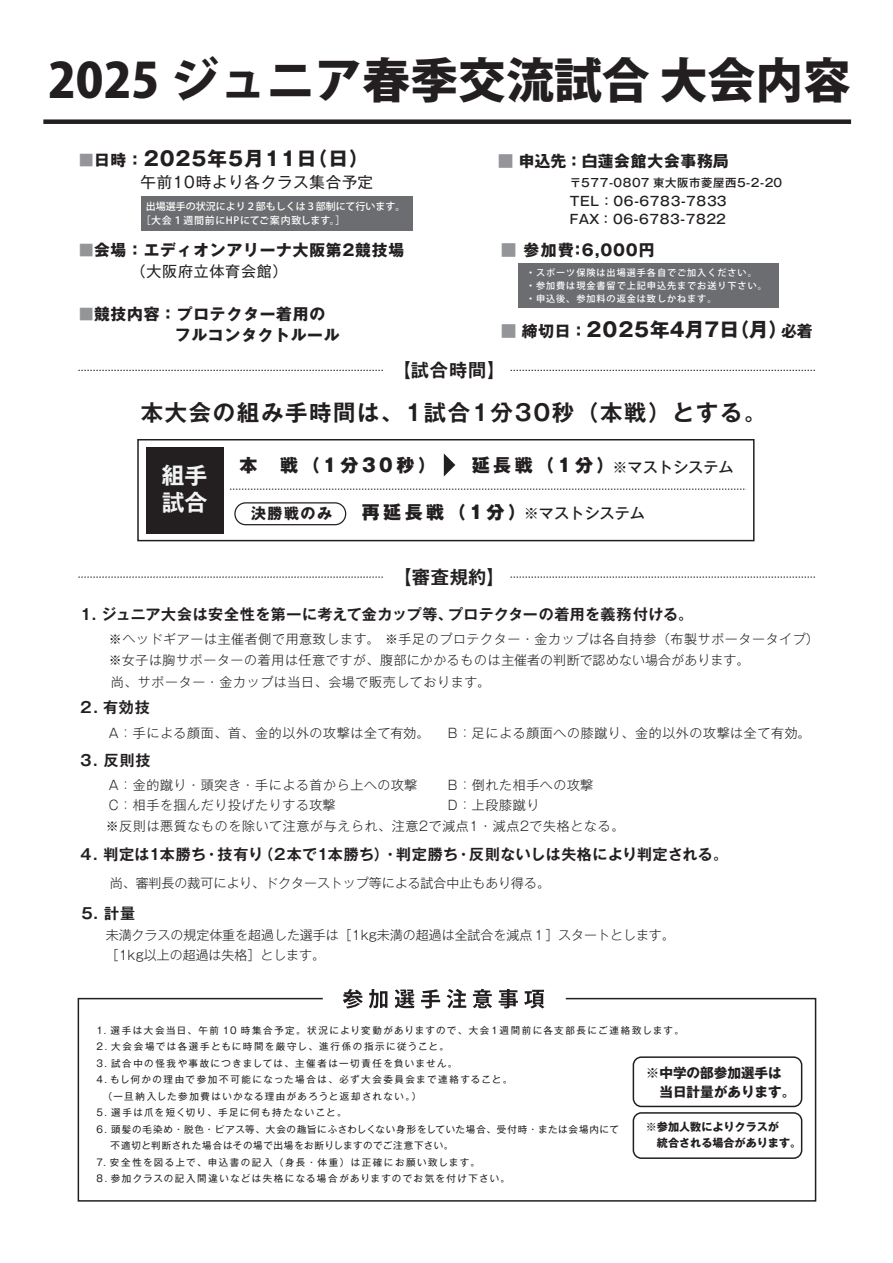
<style>
.page{position:relative;width:893px;height:1263px;background:#fff}
.page>*{position:absolute;margin:0;border:0;box-sizing:border-box;transform-origin:0 0}
.t1{font:800 47.85px "Koz Go Pr 6 N";color:#231f20}
.t2{font:700 22.8px/27.5px "Gothic MB101 Pro De";color:#f2f3f4}
.t3{font:700 22.35px "Gothic MB101 Pro De";letter-spacing:.075em;color:#231f20}
.t4{font:700 19.65px "Gothic MB101 Pro";letter-spacing:.025em;color:#231f20}
.t5{font:700 19.65px "Gothic MB101 Pro";letter-spacing:.05em;color:#231f20}
.t6{font:700 18.15px "Gothic MB101 Pro De";letter-spacing:.05em;color:#231f20}
.t7{font:800 18px "Gothic MB101 Pro";letter-spacing:.2em;color:#231f20}
.t8{font:700 15.75px/21px "Gothic MB101 Pro";letter-spacing:.05em;color:#231f20}
.t9{font:15.45px "Gothic MB101 Pro";letter-spacing:.05em;color:#231f20}
.t10{font:500 15.15px "Gothic MB101 Pro";color:#231f20}
.t11{font:700 15px "Gothic MB101 Pro De";letter-spacing:.03em;color:#231f20}
.t12{font:15px "Gothic MB101 Pro";letter-spacing:.05em;color:#231f20}
.t13{font:700 15px "Gothic MB101 Pro";letter-spacing:.1em;color:#231f20}
.t14{font:700 13.65px/19px "Gothic MB101 Pro";color:#231f20}
.t15{font:300 12.9px/21.5px "Gothic MB101 Pro";letter-spacing:.05em;color:#231f20}
.t16{font:300 12.9px/19.5px "Gothic MB101 Pro";color:#231f20}
.t17{font:500 12.9px/18px "Gothic MB101 Pro";letter-spacing:.05em;color:#231f20}
.t18{font:500 11.4px "Gothic MB101 Pro";letter-spacing:.05em;color:#231f20}
.t19{font:700 11.1px/15.8px "Gothic MB101 Pro";color:#231f20}
.t20{font:500 10.05px/14.2px "Koz Go Pro";color:#fff}
.t21{font:9.45px/16.5px "Gothic MB101 Pro";letter-spacing:.135em;color:#231f20}
.t22{font:9.45px/16.5px "Gothic MB101 Pro";letter-spacing:.075em;color:#231f20}
.t23{font:9.45px "Gothic MB101 Pro";letter-spacing:.155em;color:#231f20}
.t24{font:500 9.15px/12.9px "Koz Go Pro";letter-spacing:.1em;color:#fff}
.s1{font-family:"Koz Go Pro";font-weight:500;font-size:15.75px;color:#939598}
.s2{font-size:15.75px}
.s3{color:#939598}
.s4{font-family:"Koz Go Pro";font-weight:500;color:#939598}
.s5{font-size:15.75px;color:#939598}
.s6{font-weight:500;font-size:15.15px}
.s7{color:#221f1f}
</style>
<div class="page">
<div style="left:234px;top:502px;width:112px;height:23px;border:1px solid #231f20;border-radius:11px"></div>
<div style="left:43px;top:119px;width:808px;height:5px;background:#231f20"></div>
<svg style="left:230px;top:489px;width:515px;height:1px"></svg>
<svg style="left:510px;top:370px;width:305px;height:1px"></svg>
<svg style="left:78px;top:370px;width:305px;height:1px"></svg>
<svg style="left:510px;top:577px;width:305px;height:1px"></svg>
<svg style="left:78px;top:577px;width:305px;height:1px"></svg>
<div style="left:137px;top:439px;width:618px;height:102px;border:2px solid #231f20"></div>
<div style="left:141px;top:197px;width:271px;height:34px;background:#6c6d70"></div>
<div style="left:518px;top:263px;width:261px;height:45px;background:#6c6d70"></div>
<svg style="left:343px;top:989px;width:20px;height:8px"></svg>
<svg style="left:369px;top:989px;width:18px;height:8px"></svg>
<svg style="left:395px;top:989px;width:20px;height:8px"></svg>
<svg style="left:422px;top:989px;width:17px;height:8px"></svg>
<svg style="left:447px;top:989px;width:19px;height:8px"></svg>
<svg style="left:473px;top:989px;width:19px;height:8px"></svg>
<svg style="left:499px;top:989px;width:19px;height:8px"></svg>
<svg style="left:524px;top:990px;width:20px;height:7px"></svg>
<svg style="left:444px;top:453px;width:11px;height:23px"></svg>
<svg style="left:77px;top:997px;width:740px;height:205px"></svg>
<div style="left:146px;top:448px;width:77px;height:86px;background:#231f20"></div>
<h1 class="t1" style="left:48px;top:54px;width:804px">2025 ジュニア春季交流試合 大会内容</h1>
<h3 class="t5" style="left:78px;top:142px;width:292px"><span class="s1">■</span><span class="s2">日時：</span>2025年5月11日（日）</h3>
<p class="t8" style="left:498px;top:148px;width:232px"><span class="s3">■</span> 申込先：白蓮会館大会事務局</p>
<p class="t9" style="left:140px;top:170px;width:234px">午前10時より各クラス集合予定</p>
<p class="t20" style="left:141px;top:200px;width:266px;text-indent:5px">出場選手の状況により２部もしくは３部制にて行います。［大会１週間前にHPにてご案内致します。］</p>
<p class="t8" style="left:78px;top:237px;width:327px"><span class="s4">■</span>会場：エディオンアリーナ大阪第2競技場</p>
<p class="t12" style="left:131px;top:259px;width:158px">（大阪府立体育会館）</p>
<p class="t8" style="left:78px;top:302px;width:263px"><span class="s4">■</span>競技内容：プロテクター着用の　　　　　 フルコンタクトルール</p>
<h3 class="t6" style="left:393px;top:355px;width:114px">【試合時間】</h3>
<p class="t18" style="left:570px;top:173px;width:214px">〒577-0807 東大阪市菱屋西5-2-20</p>
<p class="t17" style="left:570px;top:191px;width:158px">TEL：06-6783-7833<br>FAX：06-6783-7822</p>
<p class="t8" style="left:501px;top:237px;width:155px"><span class="s3">■</span> 参加費：6,000円</p>
<p class="t24" style="left:526px;top:267px;width:242px">・スポーツ保険は出場選手各自でご加入ください。・参加費は現金書留で上記申込先までお送り下さい。・申込後、参加料の返金は致しかねます。</p>
<h3 class="t4" style="left:501px;top:314px;width:313px"><span class="s5">■</span> <span class="s2">締切日：</span>2025年4月7日（月）<span class="s2">必着</span></h3>
<h3 class="t3" style="left:141px;top:394px;width:627px">本大会の組み手時間は、1試合1分30秒（本戦）とする。</h3>
<h2 class="t2" style="left:162px;top:459px;width:47px">組手試合</h2>
<h3 class="t7" style="left:240px;top:450px;width:19px">本</h3>
<h3 class="t7" style="left:280px;top:450px;width:157px">戦（1分30秒）</h3>
<h3 class="t7" style="left:472px;top:450px;width:144px">延長戦（1分）</h3>
<h3 class="t7" style="left:362px;top:497px;width:285px">再延長戦（ 1 分）<span class="s6">※マストシステム</span></h3>
<p class="t10" style="left:612px;top:454px;width:123px">※マストシステム</p>
<p class="t13" style="left:251px;top:501px;width:82px">決勝戦のみ</p>
<h3 class="t6" style="left:394px;top:562px;width:112px">【審査規約】</h3>
<p class="t11" style="left:78px;top:601px;width:616px">１．ジュニア大会は安全性を第一に考えて金カップ等、プロテクターの着用を義務付ける。</p>
<p class="t15" style="left:109px;top:626px;width:711px">※ヘッドギアーは主催者側で用意致します。 ※手足のプロテクター・金カップは各自持参（布製サポータータイプ）※<span class="s7">女子は胸サポーターの着用は任意ですが、腹部にかかるものは主催者の判断で認めない場合があります。<br></span>尚、サポーター・金カップは当日、会場で販売しております。</p>
<p class="t11" style="left:78px;top:695px;width:73px">２．有効技</p>
<p class="t15" style="left:109px;top:720px;width:322px">A：手による顔面、首、金的以外の攻撃は全て有効。</p>
<p class="t15" style="left:448px;top:720px;width:364px">B：足による顔面への膝蹴り、金的以外の攻撃は全て有効。</p>
<p class="t11" style="left:78px;top:748px;width:74px">３．反則技</p>
<p class="t15" style="left:109px;top:772px;width:310px">A：金的蹴り・頭突き・手による首から上への攻撃</p>
<p class="t15" style="left:448px;top:772px;width:147px">B：倒れた相手への攻撃</p>
<p class="t15" style="left:109px;top:792px;width:228px">C：相手を掴んだり投げたりする攻撃</p>
<p class="t15" style="left:106px;top:792px;width:520px;line-height:21px;text-indent:342px">D：上段膝蹴り<br>※反則は悪質なものを除いて注意が与えられ、注意2で減点1・減点2で失格となる。</p>
<p class="t11" style="left:78px;top:842px;width:651px">４．判定は1本勝ち・技有り（2本で1本勝ち）・判定勝ち・反則ないしは失格により判定される。</p>
<p class="t16" style="left:110px;top:871px;width:442px">尚、審判長の裁可により、ドクターストップ等による試合中止もあり得る。</p>
<p class="t11" style="left:81px;top:900px;width:55px">5．計量</p>
<p class="t16" style="left:106px;top:923px;width:571px">未満クラスの規定体重を超過した選手は［1kg未満の超過は全試合を減点１］スタートとします。［1kg以上の超過は失格］とします。</p>
<p class="t21" style="left:96px;top:1020px;width:589px">1. 選手は大会当日、午前 10 時集合予定。状況により変動がありますので、大会１週間前に各支部長にご連絡致します。</p>
<p class="t23" style="left:96px;top:1038px;width:354px">2. 大会会場では各選手ともに時間を厳守し、進行係の指示に従うこと。</p>
<p class="t21" style="left:96px;top:1053px;width:362px">3. 試合中の怪我や事故につきましては、主催者は一切責任を負いません。</p>
<p class="t21" style="left:96px;top:1070px;width:417px">4. もし何かの理由で参加不可能になった場合は、必ず大会委員会まで連絡すること。　（一旦納入した参加費はいかなる理由があろうと返却されない。）</p>
<p class="t21" style="left:96px;top:1103px;width:252px">5. 選手は爪を短く切り、手足に何も持たないこと。</p>
<p class="t22" style="left:96px;top:1119px;width:524px">6. 頭髪の毛染め・脱色・ピアス等、大会の趣旨にふさわしくない身形をしていた場合、受付時・または会場内にて　 不適切と判断された場合はその場で出場をお断りしますのでご注意下さい。</p>
<p class="t23" style="left:96px;top:1154px;width:385px">7. 安全性を図る上で、申込書の記入（身長・体重）は正確にお願い致します。</p>
<p class="t21" style="left:96px;top:1169px;width:415px">8. 参加クラスの記入間違いなどは失格になる場合がありますのでお気を付け下さい。</p>
<p class="t14" style="left:646px;top:1061px;width:151px">※中学の部参加選手は　当日計量があります。</p>
<p class="t19" style="left:646px;top:1118px;width:157px">※参加人数によりクラスが<br>　統合される場合があります。</p>
</div>
